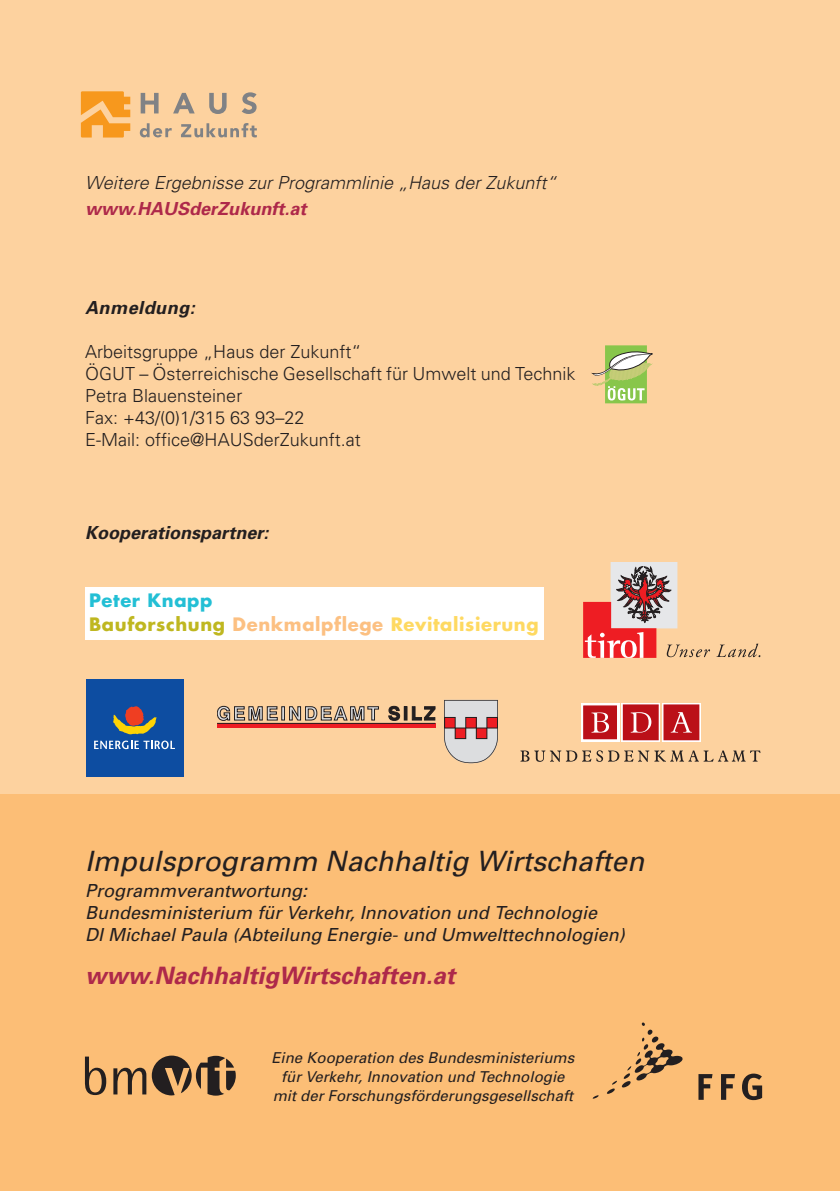
<style>
.page{position:relative;width:840px;height:1191px;background:#fff}
.page>*{position:absolute;margin:0;border:0;box-sizing:border-box;transform-origin:0 0}
.t1{font:italic 28px "Univers";color:#231f20}
.t2{font:italic 700 24px "Univers";color:#ae294a}
.t3{font:300 18px/22px "Univers";color:#231f20}
.t4{font:italic 18px/21.6px "Univers";color:#231f20}
.t5{font:700 18px/24px "Futura";letter-spacing:.035em;color:#fed961}
.t6{font:italic 300 18px "Univers";color:#231f20}
.t7{font:italic 700 18px "Univers";color:#ae294a}
.t8{font:italic 700 18px "Univers";color:#231f20}
.t9{font:italic 700 18px "Univers";letter-spacing:.03em;color:#231f20}
.t10{font:italic 15px/19px "Univers";color:#231f20;text-align:center}
.s1{color:#23bfd5}
.s2{color:#bfb720}
.s3{color:#fcc082}
</style>
<div class="page">
<div style="left:0;top:0;width:839px;height:802px;background:#fdd29f"></div>
<div style="left:0;top:794px;width:839px;height:397px;background:#fcbe76"></div>
<svg style="left:81px;top:91px;width:49px;height:46px"></svg>
<svg style="left:141px;top:93px;width:17px;height:20px"></svg>
<svg style="left:173px;top:93px;width:21px;height:20px"></svg>
<svg style="left:209px;top:93px;width:17px;height:21px"></svg>
<svg style="left:241px;top:92px;width:15px;height:22px"></svg>
<svg style="left:140px;top:123px;width:31px;height:14px"></svg>
<svg style="left:181px;top:123px;width:76px;height:14px"></svg>
<svg style="left:520px;top:750px;width:240px;height:12px"></svg>
<div style="left:580px;top:703px;width:38px;height:38px;background:#fff"></div>
<div style="left:582px;top:705px;width:35px;height:35px;background:#bb1018"></div>
<svg style="left:591px;top:712px;width:17px;height:20px"></svg>
<div style="left:662px;top:703px;width:38px;height:38px;background:linear-gradient(to bottom,#bb1018,#bb1018)"></div>
<div style="left:663px;top:705px;width:35px;height:35px;background:#bb1018"></div>
<div style="left:663px;top:705px;width:35px;height:35px;border:1px solid #bb1018"></div>
<svg style="left:671px;top:712px;width:20px;height:20px"></svg>
<div style="left:621px;top:703px;width:38px;height:38px;background:linear-gradient(to bottom,#bb1018,#bb1018)"></div>
<div style="left:623px;top:705px;width:34px;height:35px;background:#bb1018"></div>
<svg style="left:630px;top:712px;width:21px;height:20px"></svg>
<div style="left:610px;top:562px;width:66px;height:66px;background:#e6e7e9"></div>
<svg style="left:583px;top:566px;width:126px;height:92px"></svg>
<svg style="left:716px;top:643px;width:44px;height:14px"></svg>
<svg style="left:85px;top:1056px;width:21px;height:39px"></svg>
<svg style="left:113px;top:1067px;width:33px;height:27px"></svg>
<svg style="left:152px;top:1055px;width:84px;height:40px"></svg>
<svg style="left:698px;top:1074px;width:14px;height:25px"></svg>
<svg style="left:721px;top:1074px;width:13px;height:25px"></svg>
<svg style="left:742px;top:1073px;width:19px;height:27px"></svg>
<svg style="left:607px;top:1022px;width:76px;height:72px"></svg>
<div style="left:86px;top:679px;width:97px;height:97px;background:#0d4da1"></div>
<svg style="left:113px;top:706px;width:43px;height:28px"></svg>
<svg style="left:94px;top:740px;width:81px;height:9px"></svg>
<svg style="left:444px;top:700px;width:53px;height:63px;background:#cfb0ae"></svg>
<svg style="left:217px;top:706px;width:60px;height:15px"></svg>
<div style="left:281px;top:706px;width:3px;height:14px;border:1px solid #231f20"></div>
<svg style="left:289px;top:706px;width:89px;height:14px"></svg>
<svg style="left:388px;top:706px;width:12px;height:15px"></svg>
<div style="left:404px;top:706px;width:3px;height:14px;border:1px solid #231f20"></div>
<svg style="left:411px;top:706px;width:24px;height:14px"></svg>
<div style="left:217px;top:723px;width:218px;height:5px;background:#ee1d23"></div>
<hr style="left:217px;top:723px;width:218px;height:1px;background:#231f20">
<div style="left:85px;top:588px;width:458px;height:52px;background:#fff"></div>
<svg style="left:591px;top:345px;width:61px;height:58px"></svg>
<p class="t6" style="left:85px;top:176px;width:472px">Weitere Ergebnisse zur Programmlinie „Haus der Zukunft“</p>
<p class="t7" style="left:85px;top:202px;width:223px">www.HAUSderZukunft.at</p>
<p class="t9" style="left:85px;top:300px;width:111px">Anmeldung:</p>
<p class="t3" style="left:85px;top:342px;width:491px">Arbeitsgruppe „Haus der Zukunft“<br>ÖGUT – Österreichische Gesellschaft für Umwelt und Technik Petra Blauensteiner<br>Fax: +43/(0)1/315 63 93–22<br>E-Mail: office@HAUSderZukunft.at</p>
<p class="t8" style="left:85px;top:526px;width:185px">Kooperationspartner:</p>
<p class="t5" style="left:89px;top:589px;width:451px"><span class="s1">Peter Knapp<br></span><span class="s2">Bauforschung</span> <span class="s3">Denkmalpflege</span> Revitalisierung</p>
<h1 class="t1" style="left:85px;top:850px;width:560px">Impulsprogramm Nachhaltig Wirtschaften</h1>
<p class="t4" style="left:85px;top:881px;width:541px">Programmverantwortung:<br>Bundesministerium für Verkehr, Innovation und Technologie<br>DI Michael Paula (Abteilung Energie- und Umwelttechnologien)</p>
<h2 class="t2" style="left:85px;top:966px;width:371px">www.NachhaltigWirtschaften.at</h2>
<p class="t10" style="left:271px;top:1049px;width:304px">Eine Kooperation des Bundesministeriums für Verkehr, Innovation und Technologie mit der Forschungsförderungsgesellschaft</p>
</div>
